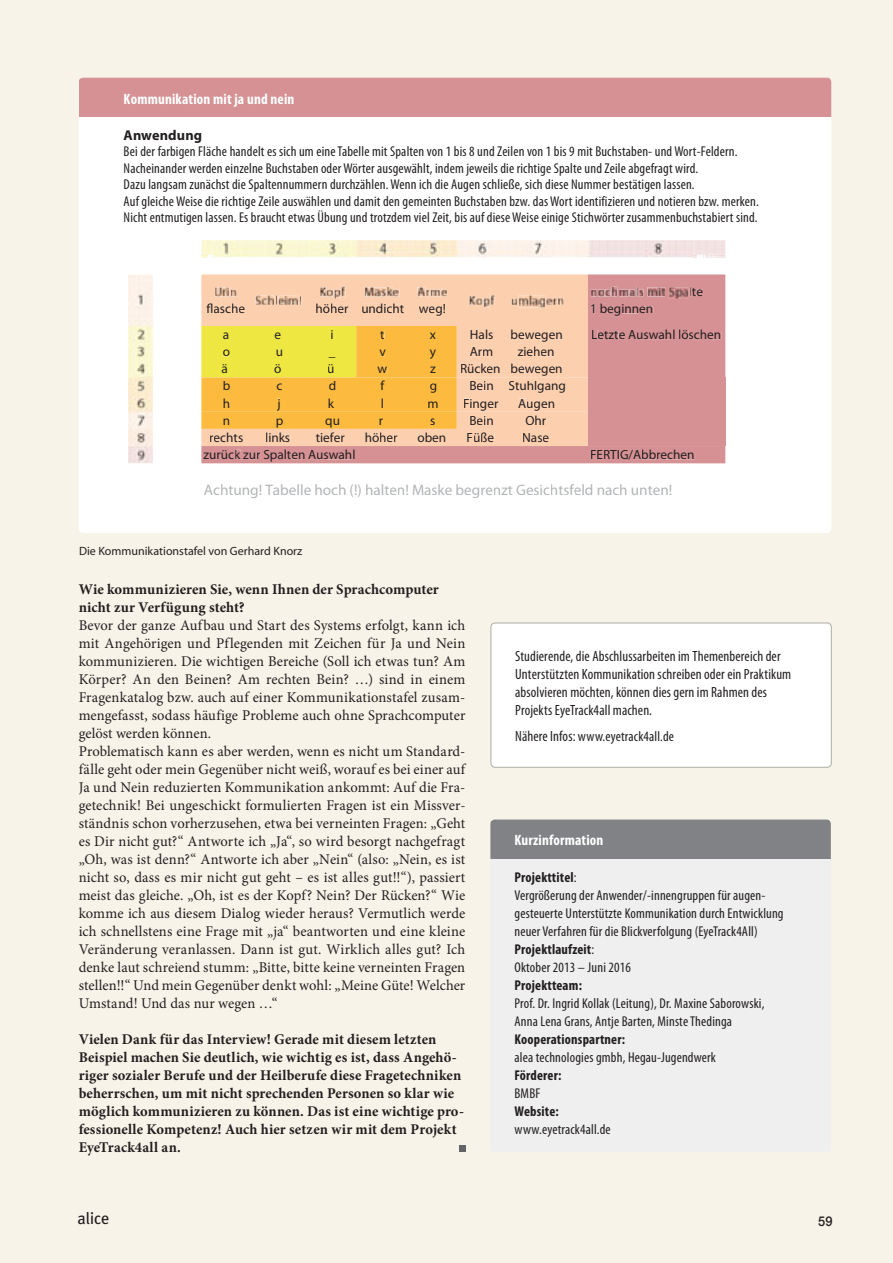
<style>
.page{position:relative;width:893px;height:1263px;background:#f8f3e8}
.page>*{position:absolute;margin:0;border:0;box-sizing:border-box;transform-origin:0 0}
.t1{font:16.5px "Meta";color:#231f20}
.t2{font:700 15.15px "Calibri";color:#b2b4b6}
.t3{font:700 condensed 15px "Myriad Pro";letter-spacing:.01em;color:#fff}
.t4{font:14.85px/18px "Minion Pro";letter-spacing:.005em;color:#231f20}
.t5{font:700 14.85px/18px "Minion Pro";letter-spacing:.005em;color:#231f20}
.t6{font:condensed 14.85px/18px "Myriad Pro";letter-spacing:.01em;color:#231f20}
.t7{font:condensed 14.25px/18px "Myriad Pro";letter-spacing:.01em;color:#231f20}
.t8{font:700 condensed 14.25px "Myriad Pro";letter-spacing:.01em;color:#231f20}
.t9{font:700 14.25px "Myriad Pro";letter-spacing:.01em;color:#231f20}
.t10{font:500 13.5px "Helvetica Neue";color:#231f20;scale:.95 1}
.t11{font:700 13.35px "Calibri";color:#231f20}
.t12{font:12px "Myriad";color:#231f20}
.s1{font-size:14.85px}
.s2{font-weight:700}
</style>
<div class="page">
<div style="left:490px;top:819px;width:341px;height:333px;background:#efeff0;border-radius:4px"></div>
<div style="left:490px;top:819px;width:341px;height:40px;background:#808285"></div>
<svg style="left:459px;top:1146px;width:6px;height:6px"></svg>
<div style="left:490px;top:622px;width:342px;height:146px;background:#fff"></div>
<div style="left:79px;top:78px;width:752px;height:455px;background:#fff;border-radius:4px"></div>
<div style="left:79px;top:78px;width:752px;height:39px;background:#d59193"></div>
<svg style="left:201px;top:255px;width:525px;height:208px;background:#efbe90"></svg>
<div style="left:661px;top:450px;width:33px;height:9px;background:#d59193"></div>
<img style="left:128px;top:274px;width:25px;height:189px">
<img style="left:214px;top:240px;width:479px;height:17px">
<img style="left:215px;top:287px;width:476px;height:21px">
<img style="left:201px;top:240px;width:13px;height:15px">
<p class="t3" style="left:124px;top:93px;width:172px">Kommunikation mit ja und nein</p>
<p class="t9" style="left:124px;top:130px;width:80px">Anwendung</p>
<p class="t7" style="left:124px;top:145px;width:637px;line-height:16.5px">Bei der farbigen Fläche handelt es sich um eine Tabelle mit Spalten von 1 bis 8 und Zeilen von 1 bis 9 mit Buchstaben- und Wort-Feldern.<br>Nacheinander werden einzelne Buchstaben oder Wörter ausgewählt, indem jeweils die richtige Spalte und Zeile abgefragt wird.<br>Dazu langsam zunächst die Spaltennummern durchzählen. Wenn ich die Augen schließe, sich diese Nummer bestätigen lassen.<br>Auf gleiche Weise die richtige Zeile auswählen und damit den gemeinten Buchstaben bzw. das Wort identifizieren und notieren bzw. merken.<br>Nicht entmutigen lassen. Es braucht etwas Übung und trotzdem viel Zeit, bis auf diese Weise einige Stichwörter zusammenbuchstabiert sind.</p>
<p class="t11" style="left:207px;top:304px;width:40px">flasche</p>
<p class="t11" style="left:316px;top:304px;width:132px">höher undicht weg!</p>
<p class="t11" style="left:590px;top:304px;width:64px">1 beginnen</p>
<p class="t11" style="left:692px;top:287px;width:13px">te</p>
<p class="t11" style="left:223px;top:329px;width:8px">a</p>
<p class="t11" style="left:274px;top:329px;width:8px">e</p>
<p class="t11" style="left:331px;top:329px;width:5px">i</p>
<p class="t11" style="left:380px;top:329px;width:6px">t</p>
<p class="t11" style="left:430px;top:329px;width:8px">x</p>
<p class="t11" style="left:470px;top:329px;width:25px">Hals</p>
<p class="t11" style="left:511px;top:329px;width:54px">bewegen</p>
<p class="t11" style="left:591px;top:329px;width:131px">Letzte Auswahl löschen</p>
<p class="t11" style="left:223px;top:347px;width:9px">o</p>
<p class="t11" style="left:276px;top:347px;width:9px">u</p>
<p class="t11" style="left:329px;top:347px;width:8px">_</p>
<p class="t11" style="left:379px;top:347px;width:8px">v</p>
<p class="t11" style="left:430px;top:347px;width:8px">y</p>
<p class="t11" style="left:470px;top:347px;width:25px">Arm</p>
<p class="t11" style="left:518px;top:347px;width:38px">ziehen</p>
<p class="t11" style="left:221px;top:364px;width:8px">ä</p>
<p class="t11" style="left:274px;top:364px;width:9px">ö</p>
<p class="t11" style="left:327px;top:364px;width:9px">ü</p>
<p class="t11" style="left:378px;top:364px;width:11px">w</p>
<p class="t11" style="left:430px;top:364px;width:7px">z</p>
<p class="t11" style="left:460px;top:364px;width:104px">Rücken bewegen</p>
<p class="t11" style="left:223px;top:381px;width:9px">b</p>
<p class="t11" style="left:276px;top:381px;width:7px">c</p>
<p class="t11" style="left:329px;top:381px;width:9px">d</p>
<p class="t11" style="left:380px;top:381px;width:5px">f</p>
<p class="t11" style="left:430px;top:381px;width:9px">g</p>
<p class="t11" style="left:469px;top:381px;width:98px">Bein Stuhlgang</p>
<p class="t11" style="left:223px;top:398px;width:9px">h</p>
<p class="t11" style="left:278px;top:398px;width:5px">j</p>
<p class="t11" style="left:328px;top:398px;width:8px">k</p>
<p class="t11" style="left:381px;top:398px;width:5px">l</p>
<p class="t11" style="left:427px;top:398px;width:13px">m</p>
<p class="t11" style="left:463px;top:398px;width:37px">Finger</p>
<p class="t11" style="left:518px;top:398px;width:38px">Augen</p>
<p class="t11" style="left:223px;top:415px;width:9px">n</p>
<p class="t11" style="left:276px;top:415px;width:9px">p</p>
<p class="t11" style="left:325px;top:415px;width:16px">qu</p>
<p class="t11" style="left:379px;top:415px;width:6px">r</p>
<p class="t11" style="left:430px;top:415px;width:7px">s</p>
<p class="t11" style="left:469px;top:415px;width:26px">Bein</p>
<p class="t11" style="left:525px;top:415px;width:22px">Ohr</p>
<p class="t11" style="left:209px;top:432px;width:36px">rechts</p>
<p class="t11" style="left:265px;top:432px;width:26px">links</p>
<p class="t11" style="left:316px;top:432px;width:31px">tiefer</p>
<p class="t11" style="left:365px;top:432px;width:34px">höher</p>
<p class="t11" style="left:417px;top:432px;width:30px">oben</p>
<p class="t11" style="left:467px;top:432px;width:29px">Füße</p>
<p class="t11" style="left:522px;top:432px;width:29px">Nase</p>
<p class="t11" style="left:204px;top:450px;width:153px">zurück zur Spalten Auswahl</p>
<p class="t11" style="left:590px;top:450px;width:106px">FERTIG/Abbrechen</p>
<p class="t2" style="left:204px;top:484px;width:470px">Achtung! Tabelle hoch (!) halten! Maske begrenzt Gesichtsfeld nach unten!</p>
<p class="t12" style="left:79px;top:546px;width:225px">Die Kommunikationstafel von Gerhard Knorz</p>
<p class="t5" style="left:79px;top:582px;width:362px">Wie kommunizieren Sie, wenn Ihnen der Sprachcomputer nicht zur Verfügung steht?</p>
<p class="t4" style="left:79px;top:618px;width:388px">Bevor der ganze Aufbau und Start des Systems erfolgt, kann ich mit Angehörigen und Pflegenden mit Zeichen für Ja und Nein kommunizieren. Die wichtigen Bereiche (Soll ich etwas tun? Am Körper? An den Beinen? Am rechten Bein? …) sind in einem Fragenkatalog bzw. auch auf einer Kommunikationstafel zusam&shy;mengefasst, sodass häufige Probleme auch ohne Sprachcomputer gelöst werden können.<br>Problematisch kann es aber werden, wenn es nicht um Standard&shy;fälle geht oder mein Gegenüber nicht weiß, worauf es bei einer auf Ja und Nein reduzierten Kommunikation ankommt: Auf die Fra&shy;getechnik! Bei ungeschickt formulierten Fragen ist ein Missver&shy;ständnis schon vorherzusehen, etwa bei verneinten Fragen: „Geht es Dir nicht gut?“ Antworte ich „Ja“, so wird besorgt nachgefragt „Oh, was ist denn?“ Antworte ich aber „Nein“ (also: „Nein, es ist nicht so, dass es mir nicht gut geht – es ist alles gut!!“), passiert meist das gleiche. „Oh, ist es der Kopf? Nein? Der Rücken?“ Wie komme ich aus diesem Dialog wieder heraus? Vermutlich werde ich schnellstens eine Frage mit „ja“ beantworten und eine kleine Veränderung veranlassen. Dann ist gut. Wirklich alles gut? Ich denke laut schreiend stumm: „Bitte, bitte keine verneinten Fragen stellen!!“ Und mein Gegenüber denkt wohl: „Meine Güte! Welcher Umstand! Und das nur wegen …“</p>
<p class="t5" style="left:79px;top:1031px;width:387px">Vielen Dank für das Interview! Gerade mit diesem letzten Beispiel machen Sie deutlich, wie wichtig es ist, dass Angehö&shy;riger sozialer Berufe und der Heilberufe diese Fragetechniken beherrschen, um mit nicht sprechenden Personen so klar wie möglich kommunizieren zu können. Das ist eine wichtige pro&shy;fessionelle Kompetenz! Auch hier setzen wir mit dem Projekt EyeTrack4all an.</p>
<p class="t6" style="left:515px;top:648px;width:278px">Studierende, die Abschlussarbeiten im Themenbereich der Unterstützten Kommunikation schreiben oder ein Praktikum absolvieren möchten, können dies gern im Rahmen des Projekts EyeTrack4all machen.</p>
<p class="t7" style="left:515px;top:729px;width:160px"><span class="s1">Nähere Infos:</span> www.eyetrack4all.de</p>
<p class="t3" style="left:514px;top:834px;width:90px">Kurzinformation</p>
<p class="t7" style="left:514px;top:870px;width:271px"><span class="s2">Projekttitel</span>:<br>Vergrößerung der Anwender/-innengruppen für augen&shy;gesteuerte Unterstützte Kommunikation durch Entwicklung neuer Verfahren für die Blickverfolgung (EyeTrack4All)<br><span class="s2">Projektlaufzeit</span>:<br>Oktober 2013 – Juni 2016</p>
<p class="t8" style="left:514px;top:980px;width:69px">Projektteam:</p>
<p class="t7" style="left:514px;top:996px;width:251px">Prof. Dr. Ingrid Kollak (Leitung), Dr. Maxine Saborowski,<br>Anna Lena Grans, Antje Barten, Minste Thedinga</p>
<p class="t8" style="left:514px;top:1034px;width:112px">Kooperationspartner:</p>
<p class="t7" style="left:514px;top:1050px;width:203px">alea technologies gmbh, Hegau-Jugendwerk</p>
<p class="t8" style="left:514px;top:1070px;width:48px">Förderer:</p>
<p class="t7" style="left:514px;top:1086px;width:27px">BMBF</p>
<p class="t8" style="left:514px;top:1106px;width:46px">Website:</p>
<p class="t7" style="left:514px;top:1122px;width:98px">www.eyetrack4all.de</p>
<p class="t1" style="left:78px;top:1210px;width:33px">alice</p>
<p class="t10" style="left:818px;top:1216px;width:17px">59</p>
</div>
